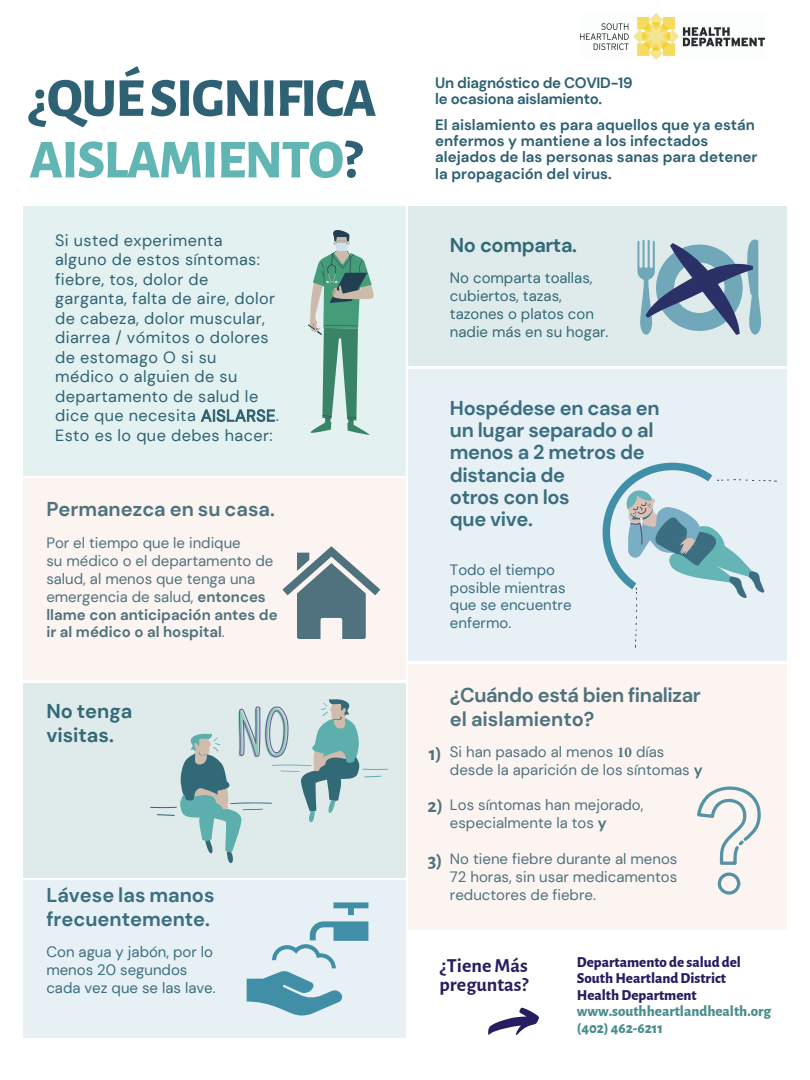
<style>
.page{position:relative;width:810px;height:1080px;background:#fff}
.page>*{position:absolute;margin:0;border:0;box-sizing:border-box;transform-origin:0 0}
.t1{font:800 55px/61.6px "Alegreya Sans";letter-spacing:-.025em;color:#2e6173}
.t2{font:700 20px/22.2px "DM Sans";letter-spacing:-.02em;color:#2e6173}
.t3{font:700 20px/23.9px "DM Sans";color:#2e6173}
.t4{font:700 20px/19.6px "Alegreya Sans";color:#251e60}
.t5{font:700 20px "Alegreya Sans";color:#2e6173}
.t6{font:16.25px/19.5px "DM Sans";letter-spacing:.025em;color:#2e6173}
.t7{font:15px/17.9px "DM Sans";color:#2e6173}
.t8{font:700 15px/16.4px "DM Sans";color:#2e6173}
.t9{font:800 15px/16.4px "Alegreya Sans";color:#251e60}
.t10{font:700 15px/16.4px "DM Sans";letter-spacing:-.02em;color:#2e6173}
.t11{font:800 15px/16.4px "Alegreya Sans";color:#4a8f8d}
.s1{color:#61b6b3}
.s2{font-weight:700}
.s3{font-family:"Minion Pro";font-weight:700}
</style>
<div class="page">
<img style="left:581px;top:13px;width:184px;height:46px">
<svg style="left:488px;top:1007px;width:51px;height:28px"></svg>
<svg style="left:408px;top:206px;width:379px;height:160px;background:#cedde0"></svg>
<svg style="left:23px;top:683px;width:382px;height:195px;background:#cfe0e0"></svg>
<svg style="left:408px;top:369px;width:379px;height:292px;background:#deeaef"></svg>
<div style="left:23px;top:478px;width:382px;height:202px;background:#fcf4f1"></div>
<div style="left:23px;top:880px;width:382px;height:157px;background:#e7f0f4"></div>
<div style="left:23px;top:206px;width:382px;height:269px;background:#e3f2f1"></div>
<div style="left:408px;top:664px;width:379px;height:266px;background:#fcf4f1"></div>
<h1 class="t1" style="left:29px;top:69px;width:349px">¿QUÉ SIGNIFICA<br><span class="s1">AISLAMIENTO</span>?</h1>
<p class="t6" style="left:55px;top:230px;width:225px">Si usted experimenta<br>alguno de estos síntomas: fiebre, tos, dolor de garganta, falta de aire, dolor de cabeza, dolor muscular, diarrea / vómitos o dolores de estomago O si su médico o alguien de su departamento de salud le dice que necesita AISLARSE.<br>Esto es lo que debes hacer:</p>
<h2 class="t3" style="left:46px;top:497px;width:230px">Permanezca en su casa.</h2>
<p class="t7" style="left:46px;top:534px;width:233px">Por el tiempo que le indique<br>su médico o el departamento de salud, al menos que tenga una emergencia de salud, <span class="s2">entonces llame con anticipación antes de ir al médico o al hospital</span>.</p>
<h2 class="t3" style="left:46px;top:699px;width:87px">No tenga visitas.</h2>
<h2 class="t3" style="left:46px;top:883px;width:170px">Lávese las manos frecuentemente.</h2>
<p class="t7" style="left:46px;top:943px;width:171px">Con agua y jabón, por lo menos 20 segundos cada vez que se las lave.</p>
<p class="t10" style="left:435px;top:74px;width:199px">Un diagnóstico de COVID-19 le ocasiona aislamiento.</p>
<p class="t8" style="left:435px;top:116px;width:324px">El aislamiento es para aquellos que ya están enfermos y mantiene a los infectados alejados de las personas sanas para detener la propagación del virus.</p>
<h2 class="t2" style="left:450px;top:234px;width:128px">No comparta.</h2>
<p class="t7" style="left:450px;top:269px;width:160px">No comparta toallas, cubiertos, tazas, tazones o platos con nadie más en su hogar.</p>
<h2 class="t2" style="left:450px;top:397px;width:211px">Hospédese en casa en un lugar separado o al menos a 2 metros de distancia de<br>otros con los<br>que vive.</h2>
<p class="t7" style="left:450px;top:561px;width:123px">Todo el tiempo posible mientras que se encuentre enfermo.</p>
<h2 class="t5" style="left:429px;top:742px;width:15px">1)</h2>
<h2 class="t5" style="left:428px;top:794px;width:17px">2)</h2>
<h2 class="t5" style="left:428px;top:849px;width:16px">3)</h2>
<h2 class="t2" style="left:450px;top:683px;width:252px;line-height:23.9px">¿Cuándo está bien finalizar el aislamiento?</h2>
<p class="t7" style="left:450px;top:743px;width:254px">Si han pasado al menos <span class="s3">10</span> días desde la aparición de los síntomas <span class="s2">y</span></p>
<p class="t7" style="left:450px;top:796px;width:195px">Los síntomas han mejorado, especialmente la tos <span class="s2">y</span></p>
<p class="t7" style="left:450px;top:850px;width:229px;text-align:justify">No tiene fiebre durante al menos 72 horas, sin usar medicamentos reductores de fiebre.</p>
<h2 class="t4" style="left:440px;top:956px;width:90px">¿Tiene Más preguntas?</h2>
<p class="t9" style="left:577px;top:954px;width:166px">Departamento de salud del<br>South Heartland District<br>Health Department</p>
<p class="t11" style="left:577px;top:1004px;width:196px">www.southheartlandhealth.org (402) 462-6211</p>
</div>
